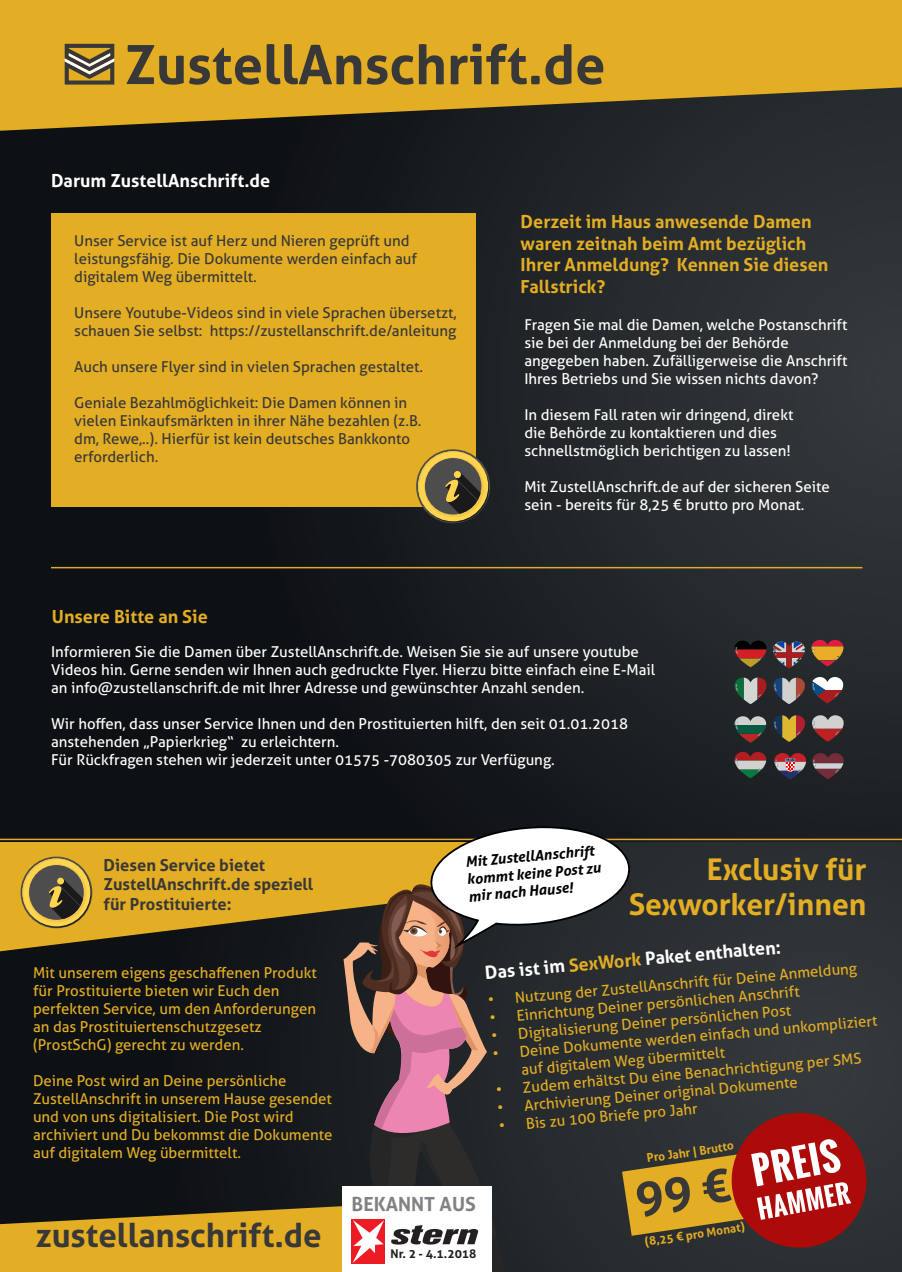
<style>
.page{position:relative;width:902px;height:1272px;background:#fff}
.page>*{position:absolute;margin:0;border:0;box-sizing:border-box;transform-origin:0 0}
.t1{font:700 54.15px "Aller";color:#383838}
.t2{font:700 33px "Aller";color:#383838}
.t3{font:700 30px "Aller";color:#e3ad24}
.t4{font:700 19.5px "Aller";color:#808285}
.t5{font:700 18px/21.6px "Aller";color:#e3ad24}
.t6{font:700 18px "Aller";color:#fff}
.t7{font:700 16.5px/19.8px "Aller";color:#383838}
.t8{font:15px/18px "Aller";color:#fff}
.t9{font:15px/18px "Aller";color:#e3ad24}
.t10{font:15px/18px "Aller";color:#383838}
.t11{font:italic 700 14.4px/17.4px "Aller";color:#000}
.t12{font:700 12.15px "Aller";color:#231f20}
.t13{font:700 11.85px "Aller";color:#e3ad24}
.s1{color:#e3ad24}
</style>
<div class="page">
<div style="left:0;top:841px;width:901px;height:430px;background:#2f3336"></div>
<div style="left:0;top:0;width:901px;height:841px;background:linear-gradient(to right,#070a0d,#2d3134)"></div>
<div style="left:51px;top:213px;width:424px;height:293px;background:#e3ad24"></div>
<hr style="left:0;top:838px;width:901px;height:2px;background:#dfa934">
<hr style="left:51px;top:567px;width:811px;height:1px;background:#dfa934">
<svg style="left:734px;top:640px;width:32px;height:27px"></svg>
<svg style="left:773px;top:641px;width:31px;height:27px"></svg>
<svg style="left:811px;top:640px;width:32px;height:26px"></svg>
<svg style="left:734px;top:677px;width:32px;height:27px"></svg>
<svg style="left:773px;top:677px;width:31px;height:27px"></svg>
<svg style="left:811px;top:677px;width:32px;height:26px"></svg>
<svg style="left:734px;top:716px;width:32px;height:26px"></svg>
<svg style="left:773px;top:715px;width:32px;height:26px"></svg>
<svg style="left:812px;top:715px;width:31px;height:26px"></svg>
<svg style="left:734px;top:751px;width:32px;height:27px"></svg>
<svg style="left:774px;top:753px;width:32px;height:26px"></svg>
<svg style="left:812px;top:753px;width:31px;height:26px"></svg>
<svg style="left:416px;top:449px;width:74px;height:74px"></svg>
<div style="left:418px;top:451px;width:70px;height:70px;background:#ffd44f;border-radius:50%"></div>
<svg style="left:424px;top:457px;width:60px;height:60px"></svg>
<svg style="left:418px;top:451px;width:63px;height:63px"></svg>
<div style="left:454px;top:471px;width:7px;height:7px;background:#ffd44f;border-radius:50%"></div>
<svg style="left:0;top:0;width:901px;height:131px;background:#c19524"></svg>
<svg style="left:65px;top:44px;width:49px;height:41px;background:#84744c"></svg>
<svg style="left:0;top:821px;width:870px;height:450px"></svg>
<h1 class="t1" style="left:124px;top:31px;width:482px">ZustellAnschrift.de</h1>
<p class="t6" style="left:51px;top:169px;width:221px">Darum ZustellAnschrift.de</p>
<p class="t10" style="left:74px;top:232px;width:344px">Unser Service ist auf Herz und Nieren geprüft und leistungsfähig. Die Dokumente werden einfach auf digitalem Weg übermittelt.</p>
<p class="t10" style="left:74px;top:304px;width:384px">Unsere Youtube-Videos sind in viele Sprachen übersetzt, schauen Sie selbst: https://zustellanschrift.de/anleitung</p>
<p class="t10" style="left:74px;top:358px;width:350px">Auch unsere Flyer sind in vielen Sprachen gestaltet.</p>
<p class="t10" style="left:74px;top:394px;width:349px">Geniale Bezahlmöglichkeit: Die Damen können in vielen Einkaufsmärkten in ihrer Nähe bezahlen (z.B. dm, Rewe,..). Hierfür ist kein deutsches Bankkonto erforderlich.</p>
<p class="t5" style="left:52px;top:605px;width:157px">Unsere Bitte an Sie</p>
<p class="t5" style="left:520px;top:211px;width:309px">Derzeit im Haus anwesende Damen waren zeitnah beim Amt bezüglich<br>Ihrer Anmeldung? Kennen Sie diesen<br>Fallstrick?</p>
<p class="t8" style="left:524px;top:315px;width:324px">Fragen Sie mal die Damen, welche Postanschrift sie bei der Anmeldung bei der Behörde angegeben haben. Zufälligerweise die Anschrift Ihres Betriebs und Sie wissen nichts davon?</p>
<p class="t8" style="left:524px;top:405px;width:270px">In diesem Fall raten wir dringend, direkt die Behörde zu kontaktieren und dies schnellstmöglich berichtigen zu lassen!</p>
<p class="t8" style="left:524px;top:477px;width:307px">Mit ZustellAnschrift.de auf der sicheren Seite sein - bereits für 8,25 € brutto pro Monat.</p>
<p class="t8" style="left:51px;top:642px;width:589px">Informieren Sie die Damen über ZustellAnschrift.de. Weisen Sie sie auf unsere youtube</p>
<p class="t8" style="left:51px;top:660px;width:605px">Videos hin. Gerne senden wir Ihnen auch gedruckte Flyer. Hierzu bitte einfach eine E-Mail</p>
<p class="t8" style="left:51px;top:678px;width:535px">an info@zustellanschrift.de mit Ihrer Adresse und gewünschter Anzahl senden.</p>
<p class="t8" style="left:51px;top:714px;width:578px">Wir hoffen, dass unser Service Ihnen und den Prostituierten hilft, den seit 01.01.2018 anstehenden „Papierkrieg“ zu erleichtern.</p>
<p class="t8" style="left:51px;top:750px;width:505px">Für Rückfragen stehen wir jederzeit unter 01575 -7080305 zur Verfügung.</p>
<p class="t7" style="left:104px;top:854px;width:211px">Diesen Service bietet<br>ZustellAnschrift.de speziell für Prostituierte:</p>
<p class="t9" style="left:33px;top:963px;width:285px">Mit unserem eigens geschaffenen Produkt für Prostituierte bieten wir Euch den perfekten Service, um den Anforderungen an das Prostituiertenschutzgesetz (ProstSchG) gerecht zu werden.</p>
<p class="t9" style="left:33px;top:1071px;width:301px">Deine Post wird an Deine persönliche ZustellAnschrift in unserem Hause gesendet und von uns digitalisiert. Die Post wird archiviert und Du bekommst die Dokumente auf digitalem Weg übermittelt.</p>
<p class="t2" style="left:35px;top:1214px;width:288px">zustellanschrift.de</p>
<p class="t11" style="left:464px;top:853px;width:136px;rotate:-5deg">Mit ZustellAnschrift kommt keine Post zu mir nach Hause!</p>
<p class="t3" style="left:706px;top:851px;width:161px">Exclusiv für</p>
<p class="t3" style="left:628px;top:885px;width:239px">Sexworker/innen</p>
<p class="t6" style="left:484px;top:961px;width:298px;rotate:-5deg">Das ist im <span class="s1">SexWork</span> Paket enthalten:</p>
<p class="t9" style="left:487px;top:991px;width:372px;rotate:-5deg">• Nutzung der ZustellAnschrift für Deine Anmeldung</p>
<p class="t9" style="left:489px;top:1009px;width:312px;rotate:-5deg">• Einrichtung Deiner persönlichen Anschrift</p>
<p class="t9" style="left:490px;top:1026px;width:302px;rotate:-5deg">• Digitalisierung Deiner persönlichen Post</p>
<p class="t9" style="left:519px;top:1042px;width:360px;text-indent:-27px;rotate:-5deg">• Deine Dokumente werden einfach und unkompliziert auf digitalem Weg übermittelt</p>
<p class="t9" style="left:495px;top:1080px;width:368px;rotate:-5deg">• Zudem erhältst Du eine Benachrichtigung per SMS</p>
<p class="t9" style="left:496px;top:1098px;width:303px;rotate:-5deg">• Archivierung Deiner original Dokumente</p>
<p class="t9" style="left:498px;top:1116px;width:201px;rotate:-5deg">• Bis zu 100 Briefe pro Jahr</p>
<p class="t4" style="left:351px;top:1191px;width:126px">BEKANNT AUS</p>
<p class="t12" style="left:390px;top:1245px;width:87px">Nr. 2 - 4.1.2018</p>
<p class="t13" style="left:645px;top:1151px;width:89px;rotate:-9deg">Pro Jahr | Brutto</p>
<p class="t13" style="left:643px;top:1234px;width:102px;rotate:-9deg">(8,25 € pro Monat)</p>
</div>
